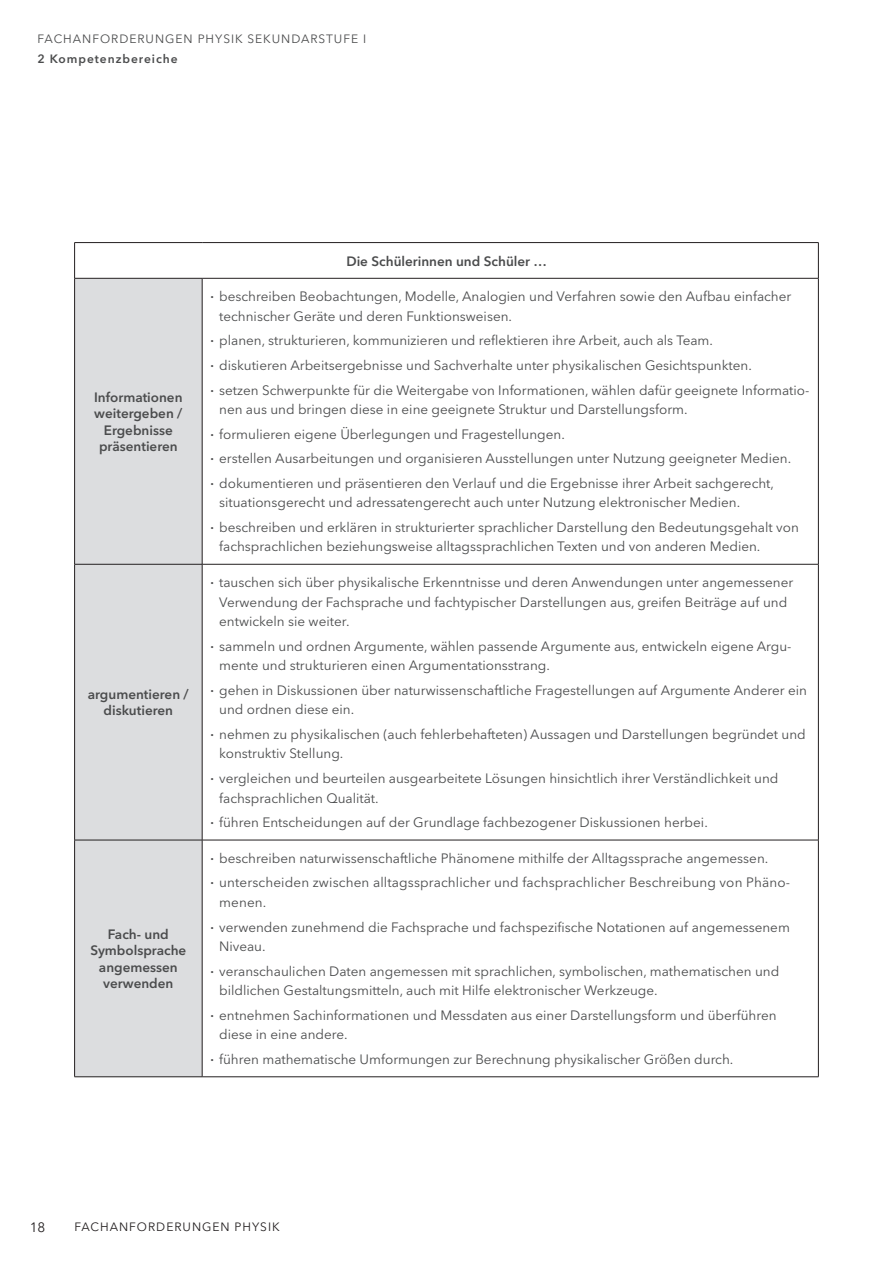
<style>
.page{position:relative;width:893px;height:1263px;background:#fff}
.page>*{position:absolute;margin:0;border:0;box-sizing:border-box;transform-origin:0 0}
.t1{font:13.5px/24.6px "Avenir Next LT Pro";color:#4b4c4d}
.t2{font:600 13.5px/16.5px "Avenir Next LT Pro";color:#4b4c4d;text-align:center}
.t3{font:13.5px "Avenir Next LT Pro";color:#231f20}
.t4{font:12px "Avenir Next LT Pro";letter-spacing:.08em;color:#4b4c4d}
.t5{font:12px "Avenir Next LT Pro";letter-spacing:.08em;color:#231f20}
.t6{font:600 12px "Avenir Next LT Pro";letter-spacing:.08em;color:#4b4c4d}
.s1{font-weight:600}
</style>
<div class="page">
<div style="left:75px;top:279px;width:127px;height:797px;background:#dcdddf"></div>
<hr style="left:74px;top:278px;width:1px;height:286px;background:#231f20">
<hr style="left:202px;top:278px;width:1px;height:286px;background:#231f20">
<hr style="left:818px;top:278px;width:1px;height:286px;background:#231f20">
<hr style="left:74px;top:564px;width:128px;height:1px;background:#231f20">
<hr style="left:74px;top:564px;width:1px;height:276px;background:#231f20">
<hr style="left:202px;top:564px;width:617px;height:1px;background:#231f20">
<hr style="left:202px;top:564px;width:1px;height:276px;background:#231f20">
<hr style="left:818px;top:564px;width:1px;height:276px;background:#231f20">
<hr style="left:74px;top:840px;width:128px;height:1px;background:#231f20">
<hr style="left:74px;top:840px;width:1px;height:236px;background:#231f20">
<hr style="left:202px;top:840px;width:617px;height:1px;background:#231f20">
<hr style="left:202px;top:840px;width:1px;height:236px;background:#231f20">
<hr style="left:818px;top:840px;width:1px;height:236px;background:#231f20">
<hr style="left:74px;top:1076px;width:128px;height:1px;background:#231f20">
<hr style="left:202px;top:1076px;width:617px;height:1px;background:#231f20">
<hr style="left:74px;top:242px;width:128px;height:1px;background:#231f20">
<hr style="left:74px;top:243px;width:1px;height:35px;background:#231f20">
<hr style="left:202px;top:242px;width:617px;height:1px;background:#231f20">
<hr style="left:818px;top:243px;width:1px;height:35px;background:#231f20">
<hr style="left:74px;top:278px;width:128px;height:1px;background:#231f20">
<hr style="left:202px;top:278px;width:617px;height:1px;background:#231f20">
<p class="t4" style="left:37px;top:32px;width:330px">FACHANFORDERUNGEN PHYSIK SEKUNDARSTUFE I</p>
<p class="t6" style="left:37px;top:51px;width:142px">2 Kompetenzbereiche</p>
<p class="t2" style="left:94px;top:389px;width:90px">Informationen weitergeben /<br>Ergebnisse präsentieren</p>
<p class="t2" style="left:88px;top:686px;width:102px">argumentieren / diskutieren</p>
<p class="t2" style="left:90px;top:925px;width:97px">Fach- und<br>Symbolsprache angemessen verwenden</p>
<p class="t2" style="left:346px;top:252px;width:202px">Die Schülerinnen und Schüler …</p>
<p class="t1" style="left:219px;top:287px;width:574px;line-height:19.5px;text-indent:-9px"><span class="s1">∙</span> beschreiben Beobachtungen, Modelle, Analogien und Verfahren sowie den Aufbau einfacher technischer Geräte und deren Funktionsweisen.</p>
<p class="t1" style="left:211px;top:328px;width:600px"><span class="s1">∙</span> planen, strukturieren, kommunizieren und reflektieren ihre Arbeit, auch als Team.<br><span class="s1">∙</span> diskutieren Arbeitsergebnisse und Sachverhalte unter physikalischen Gesichtspunkten.<br><span class="s1">∙</span> setzen Schwerpunkte für die Weitergabe von Informationen, wählen dafür geeignete Informatio-</p>
<p class="t1" style="left:211px;top:397px;width:582px;text-indent:9px">nen aus und bringen diese in eine geeignete Struktur und Darstellungsform.<br><span class="s1">∙</span> formulieren eigene Überlegungen und Fragestellungen.<br><span class="s1">∙</span> erstellen Ausarbeitungen und organisieren Ausstellungen unter Nutzung geeigneter Medien. <span class="s1">∙</span> dokumentieren und präsentieren den Verlauf und die Ergebnisse ihrer Arbeit sachgerecht,</p>
<p class="t1" style="left:211px;top:490px;width:590px;text-indent:9px">situationsgerecht und adressatengerecht auch unter Nutzung elektronischer Medien.<br><span class="s1">∙</span> beschreiben und erklären in strukturierter sprachlicher Darstellung den Bedeutungsgehalt von</p>
<p class="t1" style="left:219px;top:534px;width:543px">fachsprachlichen beziehungsweise alltagssprachlichen Texten und von anderen Medien.</p>
<p class="t1" style="left:219px;top:573px;width:576px;line-height:19.5px;text-indent:-9px"><span class="s1">∙</span> tauschen sich über physikalische Erkenntnisse und deren Anwendungen unter angemessener<br>Verwendung der Fachsprache und fachtypischer Darstellungen aus, greifen Beiträge auf und entwickeln sie weiter.</p>
<p class="t1" style="left:219px;top:636px;width:574px;line-height:19.5px;text-indent:-9px"><span class="s1">∙</span> sammeln und ordnen Argumente, wählen passende Argumente aus, entwickeln eigene Argu&shy;mente und strukturieren einen Argumentationsstrang.</p>
<p class="t1" style="left:219px;top:680px;width:589px;line-height:19.5px;text-indent:-9px"><span class="s1">∙</span> gehen in Diskussionen über naturwissenschaftliche Fragestellungen auf Argumente Anderer ein und ordnen diese ein.</p>
<p class="t1" style="left:219px;top:724px;width:588px;line-height:19.5px;text-indent:-9px"><span class="s1">∙</span> nehmen zu physikalischen (auch fehlerbehafteten) Aussagen und Darstellungen begründet und konstruktiv Stellung.</p>
<p class="t1" style="left:219px;top:768px;width:561px;line-height:19.5px;text-indent:-9px"><span class="s1">∙</span> vergleichen und beurteilen ausgearbeitete Lösungen hinsichtlich ihrer Verständlichkeit und fachsprachlichen Qualität.</p>
<p class="t1" style="left:211px;top:810px;width:499px"><span class="s1">∙</span> führen Entscheidungen auf der Grundlage fachbezogener Diskussionen herbei.</p>
<p class="t1" style="left:211px;top:846px;width:581px"><span class="s1">∙</span> beschreiben naturwissenschaftliche Phänomene mithilfe der Alltagssprache angemessen.<br><span class="s1">∙</span> unterscheiden zwischen alltagssprachlicher und fachsprachlicher Beschreibung von Phäno-</p>
<p class="t1" style="left:211px;top:890px;width:581px;text-indent:9px">menen.<br><span class="s1">∙</span> verwenden zunehmend die Fachsprache und fachspezifische Notationen auf angemessenem</p>
<p class="t1" style="left:211px;top:934px;width:570px;text-indent:9px">Niveau.<br><span class="s1">∙</span> veranschaulichen Daten angemessen mit sprachlichen, symbolischen, mathematischen und</p>
<p class="t1" style="left:211px;top:978px;width:567px;text-indent:9px">bildlichen Gestaltungsmitteln, auch mit Hilfe elektronischer Werkzeuge.<br><span class="s1">∙</span> entnehmen Sachinformationen und Messdaten aus einer Darstellungsform und überführen</p>
<p class="t1" style="left:211px;top:1022px;width:524px;text-indent:9px">diese in eine andere.<br><span class="s1">∙</span> führen mathematische Umformungen zur Berechnung physikalischer Größen durch.</p>
<p class="t3" style="left:30px;top:1219px;width:17px">18</p>
<p class="t5" style="left:74px;top:1219px;width:207px">FACHANFORDERUNGEN PHYSIK</p>
</div>
